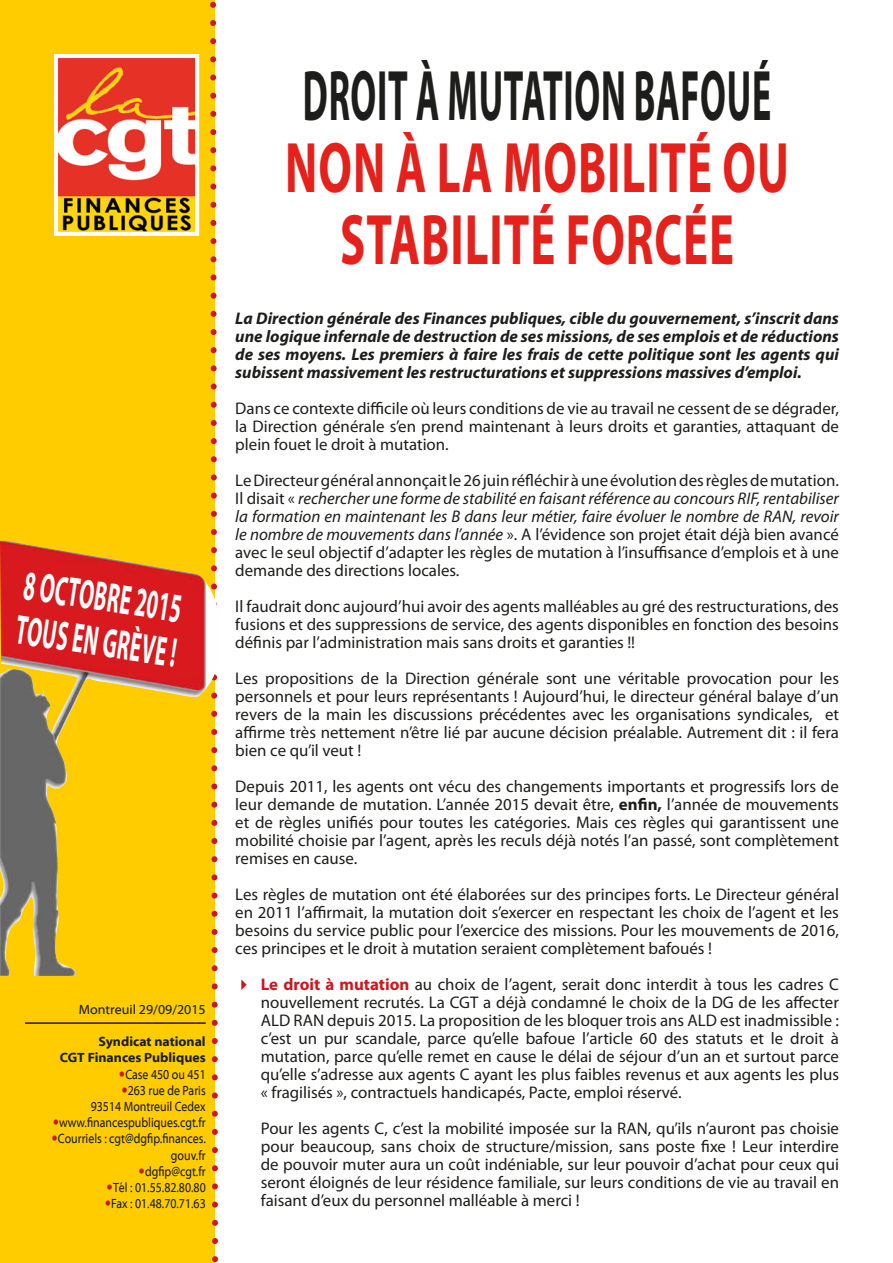
<style>
.page{position:relative;width:893px;height:1263px;background:#fff}
.page>*{position:absolute;margin:0;border:0;box-sizing:border-box;transform-origin:0 0}
.t1{font:700 72px/72px "Myriad Pro";letter-spacing:.02em;color:#e5211c;text-align:center;scale:.65 1}
.t2{font:700 72px "Myriad Pro";letter-spacing:.02em;color:#1d1d1b;scale:.5 1}
.t3{font:700 41.7px "Myriad Pro";color:#fff;scale:.5 1}
.Paragraphe_de_liste{font:16.8px/18px "Myriad Pro";color:#1d1d1b;text-align:justify}
.Pa1{font:italic 700 16.8px/18px "Myriad Pro";color:#1d1d1b;text-align:justify}
.Pa1-2{font:16.8px/18px "Myriad Pro";color:#1d1d1b;text-align:justify}
.t4{font:13.5px/16.2px "Myriad Web Pro";color:#1d1d1b;text-align:right;scale:.85 1}
.t5{font:700 13.5px "Myriad Web Pro";color:#1d1d1b}
.t6{font:13.5px "Myriad Web Pro";color:#1d1d1b}
.s1{font-style:italic}
.s2{font-weight:700}
.s3{color:#cd171a}
.s4{font-weight:700;color:#cd171a}
</style>
<div class="page">
<div style="left:0;top:0;width:214px;height:1263px;background:#fc0"></div>
<svg style="left:210px;top:0;width:8px;height:1263px"></svg>
<img style="left:59px;top:59px;width:135px;height:172px">
<div style="left:54px;top:54px;width:145px;height:182px;border:4px solid #fff"></div>
<hr style="left:25px;top:1022px;width:181px;height:2px;background:#1d1d1b">
<img style="left:0;top:541px;width:218px;height:435px">
<p class="t3" style="left:28px;top:559px;width:319px;rotate:8deg">8 OCTOBRE 2015</p>
<p class="t3" style="left:20px;top:603px;width:325px;rotate:8deg">TOUS EN GRÈVE !</p>
<p class="t6" style="left:79px;top:1002px;width:128px">Montreuil 29/09/2015</p>
<p class="t5" style="left:98px;top:1034px;width:109px">Syndicat national</p>
<p class="t5" style="left:60px;top:1050px;width:147px">CGT Finances Publiques</p>
<p class="t4" style="left:125px;top:1066px;width:96px">Case 450 ou 451</p>
<p class="t4" style="left:128px;top:1082px;width:93px">263 rue de Paris</p>
<p class="t4" style="left:91px;top:1099px;width:137px">93514 Montreuil Cedex</p>
<p class="t4" style="left:59px;top:1115px;width:174px">www.financespubliques.cgt.fr</p>
<p class="t4" style="left:58px;top:1131px;width:175px">Courriels : cgt@dgfip.finances. gouv.fr</p>
<p class="t4" style="left:145px;top:1163px;width:73px">dgfip@cgt.fr</p>
<p class="t4" style="left:113px;top:1180px;width:111px">Tél : 01.55.82.80.80</p>
<p class="t4" style="left:111px;top:1196px;width:113px">Fax : 01.48.70.71.63</p>
<p class="t2" style="left:303px;top:49px;width:938px">DROIT À MUTATION BAFOUÉ</p>
<p class="t1" style="left:285px;top:129px;width:776px">NON À LA MOBILITÉ OU<br>STABILITÉ FORCÉE</p>
<p class="Pa1" style="left:235px;top:309px;width:605px">La Direction générale des Finances publiques, cible du gouvernement, s’inscrit dans une logique infernale de destruction de ses missions, de ses emplois et de réductions de ses moyens. Les premiers à faire les frais de cette politique sont les agents qui subissent massivement les restructurations et suppressions massives d’emploi.</p>
<p class="Pa1-2" style="left:235px;top:399px;width:605px">Dans ce contexte difficile où leurs conditions de vie au travail ne cessent de se dégrader, la Direction générale s’en prend maintenant à leurs droits et garanties, attaquant de plein fouet le droit à mutation.</p>
<p class="Paragraphe_de_liste" style="left:235px;top:471px;width:605px">Le Directeur général annonçait le 26 juin réfléchir à une évolution des règles de mutation.<br>Il disait « <span class="s1">rechercher une forme de stabilité en faisant référence au concours RIF, rentabiliser la formation en maintenant les B dans leur métier, faire évoluer le nombre de RAN, revoir le nombre de mouvements dans l’année</span> ». A l’évidence son projet était déjà bien avancé avec le seul objectif d’adapter les règles de mutation à l’insuffisance d’emplois et à une demande des directions locales.</p>
<p class="Paragraphe_de_liste" style="left:235px;top:597px;width:605px">Il faudrait donc aujourd’hui avoir des agents malléables au gré des restructurations, des fusions et des suppressions de service, des agents disponibles en fonction des besoins définis par l’administration mais sans droits et garanties !!</p>
<p class="Paragraphe_de_liste" style="left:235px;top:669px;width:605px">Les propositions de la Direction générale sont une véritable provocation pour les personnels et pour leurs représentants ! Aujourd’hui, le directeur général balaye d’un revers de la main les discussions précédentes avec les organisations syndicales, et affirme très nettement n’être lié par aucune décision préalable. Autrement dit : il fera bien ce qu’il veut !</p>
<p class="Paragraphe_de_liste" style="left:235px;top:777px;width:605px">Depuis 2011, les agents ont vécu des changements importants et progressifs lors de leur demande de mutation. L’année 2015 devait être, <span class="s2">enfin,</span> l’année de mouvements et de règles unifiés pour toutes les catégories. Mais ces règles qui garantissent une mobilité choisie par l’agent, après les reculs déjà notés l’an passé, sont complètement remises en cause.</p>
<p class="Paragraphe_de_liste" style="left:235px;top:885px;width:605px">Les règles de mutation ont été élaborées sur des principes forts. Le Directeur général en 2011 l’affirmait, la mutation doit s’exercer en respectant les choix de l’agent et les besoins du service public pour l’exercice des missions. Pour les mouvements de 2016, ces principes et le droit à mutation seraient complètement bafoués !</p>
<p class="Paragraphe_de_liste" style="left:261px;top:975px;width:580px;text-indent:-26px"><span class="s3">✔</span> <span class="s4">Le droit à mutation</span> au choix de l’agent, serait donc interdit à tous les cadres C nouvellement recrutés. La CGT a déjà condamné le choix de la DG de les affecter ALD RAN depuis 2015. La proposition de les bloquer trois ans ALD est inadmissible : c’est un pur scandale, parce qu’elle bafoue l’article 60 des statuts et le droit à mutation, parce qu’elle remet en cause le délai de séjour d’un an et surtout parce qu’elle s’adresse aux agents C ayant les plus faibles revenus et aux agents les plus « fragilisés », contractuels handicapés, Pacte, emploi réservé.</p>
<p class="Paragraphe_de_liste" style="left:261px;top:1119px;width:580px">Pour les agents C, c’est la mobilité imposée sur la RAN, qu’ils n’auront pas choisie pour beaucoup, sans choix de structure/mission, sans poste fixe ! Leur interdire de pouvoir muter aura un coût indéniable, sur leur pouvoir d’achat pour ceux qui seront éloignés de leur résidence familiale, sur leurs conditions de vie au travail en faisant d’eux du personnel malléable à merci !</p>
</div>
